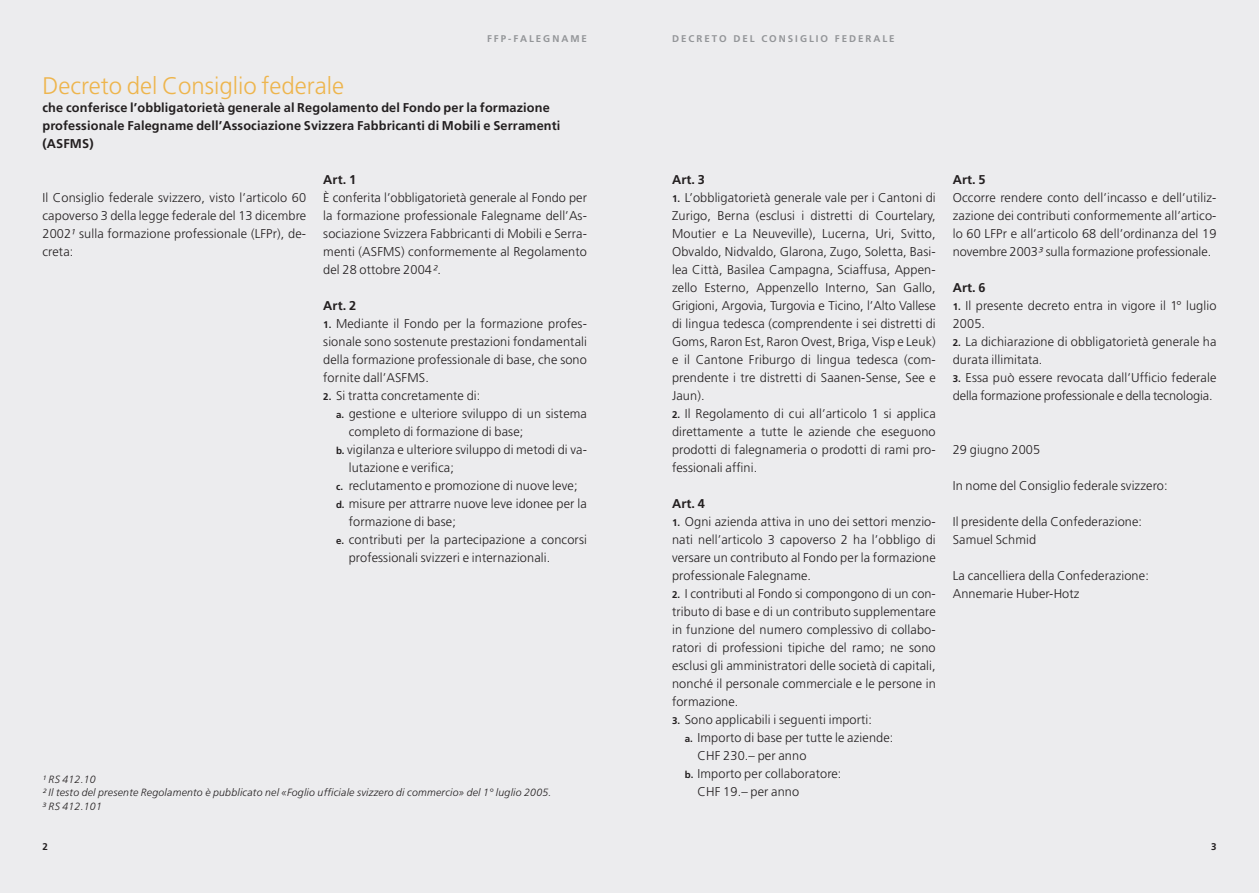
<style>
.page{position:relative;width:1259px;height:893px;background:#ececee}
.page>*{position:absolute;margin:0;border:0;box-sizing:border-box;transform-origin:0 0}
.t1{font:300 24px "Frutiger";color:#eeb54d}
.t2{font:300 12.75px/18px "Frutiger";letter-spacing:.01em;color:#231f20;text-align:justify}
.t3{font:700 12.75px/18px "Frutiger";letter-spacing:.01em;color:#231f20}
.t4{font:italic 300 10.5px/13.5px "Frutiger";letter-spacing:.025em;color:#231f20}
.t5{font:700 9.75px "Frutiger";letter-spacing:.205em;color:#939598}
.t6{font:700 9.75px "Frutiger";color:#231f20}
.s1{font-style:italic}
.s2{font-weight:700;font-size:9.75px}
</style>
<div class="page">
<p class="t5" style="left:487px;top:32px;width:101px">FFP-Falegname</p>
<h1 class="t1" style="left:43px;top:72px;width:303px">Decreto del Consiglio federale</h1>
<p class="t3" style="left:43px;top:98px;width:519px">che conferisce l’obbligatorietà generale al Regolamento del Fondo per la formazione professionale Falegname dell’Associazione Svizzera Fabbricanti di Mobili e Serramenti (AS FMS)</p>
<p class="t2" style="left:43px;top:188px;width:265px">Il Consiglio federale svizzero, visto l’articolo 60 capoverso 3 della legge federale del 13 dicembre 2002<span class="s1">¹</span> sulla formazione professionale (LFPr), de&shy;creta:</p>
<p class="t3" style="left:323px;top:170px;width:34px">Art. 1</p>
<p class="t2" style="left:323px;top:188px;width:265px">È conferita l’obbligatorietà generale al Fondo per la formazione professionale Falegname dell’As&shy;sociazione Svizzera Fabbricanti di Mobili e Serra&shy;menti (ASFMS) conformemente al Regolamento del 28 ottobre 2004<span class="s1">²</span>.</p>
<p class="t3" style="left:323px;top:296px;width:34px">Art. 2</p>
<p class="t2" style="left:323px;top:314px;width:265px"><span class="s2">1.</span> Mediante il Fondo per la formazione profes&shy;sionale sono sostenute prestazioni fondamentali della formazione professionale di base, che sono fornite dall’ASFMS.</p>
<p class="t2" style="left:323px;top:386px;width:159px"><span class="s2">2.</span> Si tratta concretamente di:</p>
<p class="t2" style="left:336px;top:404px;width:252px"><span class="s2">a.</span> gestione e ulteriore sviluppo di un sistema</p>
<p class="t2" style="left:349px;top:422px;width:176px">completo di formazione di base;</p>
<p class="t2" style="left:336px;top:440px;width:252px"><span class="s2">b.</span> vigilanza e ulteriore sviluppo di metodi di va-</p>
<p class="t2" style="left:349px;top:458px;width:107px">lutazione e verifica;</p>
<p class="t2" style="left:336px;top:476px;width:243px"><span class="s2">c.</span> reclutamento e promozione di nuove leve;</p>
<p class="t2" style="left:336px;top:494px;width:252px"><span class="s2">d.</span> misure per attrarre nuove leve idonee per la</p>
<p class="t2" style="left:349px;top:512px;width:109px">formazione di base;</p>
<p class="t2" style="left:336px;top:530px;width:252px"><span class="s2">e.</span> contributi per la partecipazione a concorsi</p>
<p class="t2" style="left:349px;top:548px;width:203px">professionali svizzeri e internazionali.</p>
<p class="t4" style="left:43px;top:772px;width:510px">¹ RS 412.10<br>² Il testo del presente Regolamento è pubblicato nel «Foglio ufficiale svizzero di commercio» del 1° luglio 2005.<br>³ RS 412.101</p>
<p class="t6" style="left:43px;top:841px;width:7px">2</p>
<p class="t5" style="left:672px;top:32px;width:224px">Decreto d el Consiglio f ed erale</p>
<p class="t3" style="left:672px;top:170px;width:34px">Art. 3</p>
<p class="t2" style="left:672px;top:188px;width:265px"><span class="s2">1.</span> L’obbligatorietà generale vale per i Cantoni di Zurigo, Berna (esclusi i distretti di Courtelary, Moutier e La Neuveville), Lucerna, Uri, Svitto, Obvaldo, Nidvaldo, Glarona, Zugo, Soletta, Basi&shy;lea Città, Basilea Campagna, Sciaffusa, Appen&shy;zello Esterno, Appenzello Interno, San Gallo, Grigioni, Argovia, Turgovia e Ticino, l’Alto Vallese di lingua tedesca (comprendente i sei distretti di Goms, Raron Est, Raron Ovest, Briga, Visp e Leuk) e il Cantone Friburgo di lingua tedesca (com&shy;prendente i tre distretti di Saanen-Sense, See e Jaun).</p>
<p class="t2" style="left:672px;top:404px;width:265px"><span class="s2">2.</span> Il Regolamento di cui all’articolo 1 si applica direttamente a tutte le aziende che eseguono prodotti di falegnameria o prodotti di rami pro&shy;fessionali affini.</p>
<p class="t3" style="left:672px;top:494px;width:34px">Art. 4</p>
<p class="t2" style="left:672px;top:512px;width:265px"><span class="s2">1.</span> Ogni azienda attiva in uno dei settori menzio&shy;nati nell’articolo 3 capoverso 2 ha l’obbligo di versare un contributo al Fondo per la formazione professionale Falegname.</p>
<p class="t2" style="left:672px;top:584px;width:265px"><span class="s2">2.</span> I contributi al Fondo si compongono di un con&shy;tributo di base e di un contributo supplementare in funzione del numero complessivo di collabo&shy;ratori di professioni tipiche del ramo; ne sono esclusi gli amministratori delle società di capitali, nonché il personale commerciale e le persone in formazione.</p>
<p class="t2" style="left:672px;top:710px;width:202px"><span class="s2">3.</span> Sono applicabili i seguenti importi:</p>
<p class="t2" style="left:685px;top:728px;width:210px"><span class="s2">a.</span> Importo di base per tutte le aziende:</p>
<p class="t2" style="left:697px;top:746px;width:110px">CHF 230.– per anno</p>
<p class="t2" style="left:685px;top:764px;width:158px"><span class="s2">b.</span> Importo per collaboratore:</p>
<p class="t2" style="left:697px;top:782px;width:103px">CHF 19.– per anno</p>
<p class="t3" style="left:952px;top:170px;width:34px">Art. 5</p>
<p class="t2" style="left:952px;top:188px;width:265px">Occorre rendere conto dell’incasso e dell’utiliz&shy;zazione dei contributi conformemente all’artico&shy;lo 60 LFPr e all’articolo 68 dell’ordinanza del 19 novembre 2003<span class="s1">³</span> sulla formazione professionale.</p>
<p class="t3" style="left:952px;top:278px;width:34px">Art. 6</p>
<p class="t2" style="left:952px;top:296px;width:265px"><span class="s2">1.</span> Il presente decreto entra in vigore il 1° luglio<br>2005.</p>
<p class="t2" style="left:952px;top:332px;width:265px"><span class="s2">2.</span> La dichiarazione di obbligatorietà generale ha durata illimitata.</p>
<p class="t2" style="left:952px;top:368px;width:265px"><span class="s2">3.</span> Essa può essere revocata dall’Ufficio federale della formazione professionale e della tecnologia.</p>
<p class="t2" style="left:952px;top:440px;width:89px">29 giugno 2005</p>
<p class="t2" style="left:952px;top:476px;width:216px">In nome del Consiglio federale svizzero:</p>
<p class="t2" style="left:952px;top:512px;width:191px">Il presidente della Confederazione:<br>Samuel Schmid</p>
<p class="t2" style="left:952px;top:566px;width:198px">La cancelliera della Confederazione:<br>Annemarie Huber-Hotz</p>
<p class="t6" style="left:1211px;top:841px;width:7px">3</p>
</div>
